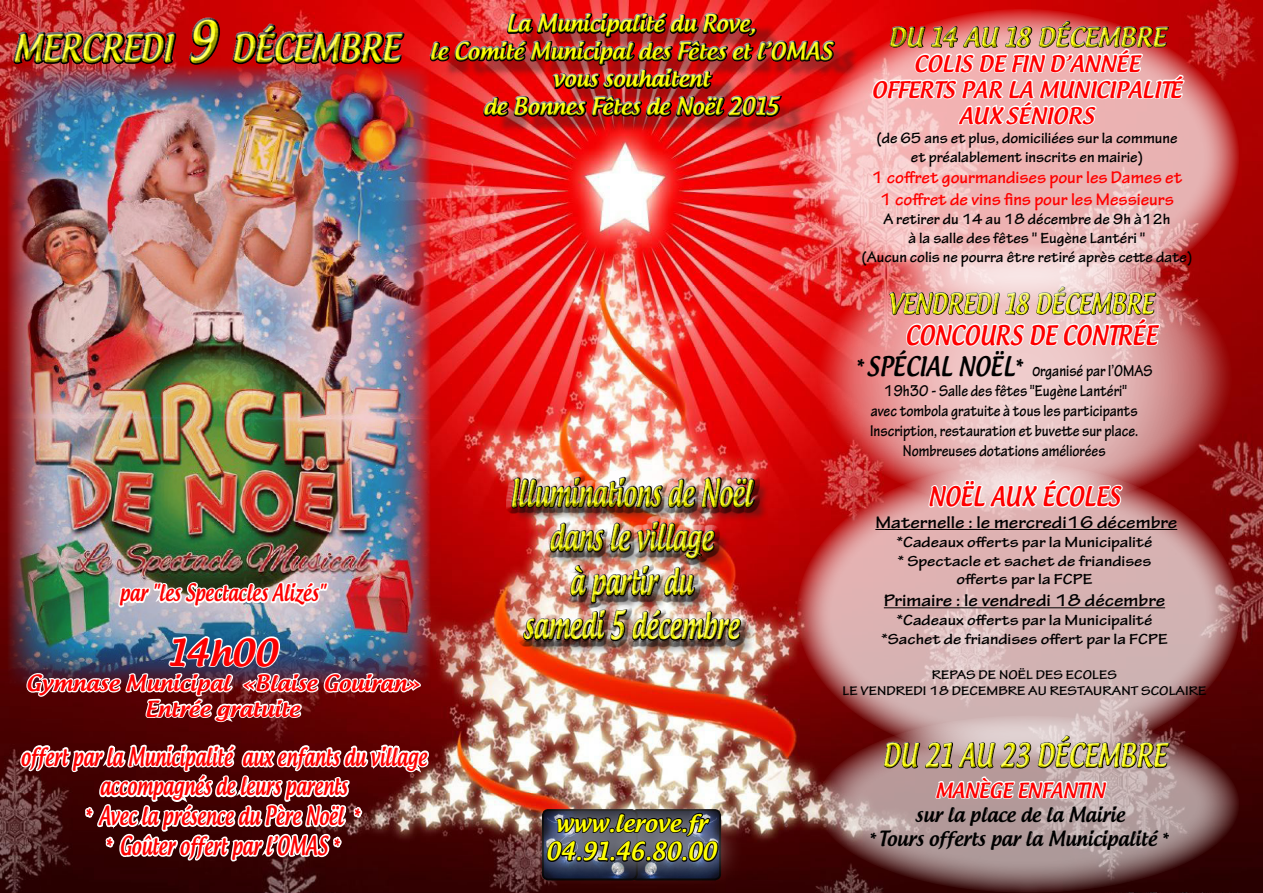
<style>
.page{position:relative;width:1263px;height:893px;background:#fff}
.page>*{position:absolute;margin:0;border:0;box-sizing:border-box;transform-origin:0 0}
.t1{font:500 36.9px/44.2px "Androgyne";color:#ff0;text-align:center;scale:.67 1}
.t2{font:500 36px "Androgyne";color:#ff0;scale:.9 1}
.t3{font:500 35.4px "Androgyne";color:#fd0000;scale:1.07 1}
.t4{font:500 30.9px "Androgyne";color:#ff0;scale:.81 1}
.t5{font:500 26.85px "Androgyne";color:#ff0;scale:.85 1}
.t6{font:500 25.65px "Androgyne";color:#fe0000;scale:.86 1}
.t7{font:500 25.05px "Androgyne";color:#ff0}
.t8{font:500 24.75px "Androgyne";color:#fd0000;scale:.73 1}
.t9{font:500 23.85px "Androgyne";color:#ffff02}
.t10{font:500 22.95px/27.6px "Androgyne";color:#ff0;text-align:center;scale:.96 1}
.t11{font:500 22.8px "Androgyne";color:#fd0000;scale:.78 1}
.t12{font:500 21.75px "Androgyne";color:#f00}
.t13{font:500 21.3px "Androgyne";color:#fd0000;scale:1.07 1}
.t14{font:500 19.95px "Androgyne";color:#000;scale:.95 1}
.t15{font:500 19.95px "Androgyne";color:#fe0000;scale:.95 1}
.t16{font:700 18px "Tekton Pro";color:#f00}
.t17{font:700 18px "Tekton Pro";color:#000;scale:1.12 1}
.t18{font:700 16.8px "Tekton Pro";color:#000;scale:.86 1}
.t19{font:700 15.9px "Tekton Pro";color:#000}
.t20{font:700 15.75px "Tekton Pro";color:#000;scale:1.12 1}
.t21{font:700 13.5px "Tekton Pro";color:#000;scale:1.12 1}
.s1{font-size:54px}
.s2{font-family:"Androgyne";font-weight:500;font-size:25.65px}
.s3{font-family:"Arial";font-weight:400;font-style:italic}
</style>
<div class="page">
<img style="left:0;top:0;width:1263px;height:893px">
<img style="left:523px;top:789px;width:219px;height:97px">
<img style="left:546px;top:787px;width:173px;height:76px">
<div style="left:443px;top:19px;width:416px;height:114px;background:#231f20;opacity:.37"></div>
<svg style="left:428px;top:2px;width:409px;height:137px;background:#e21f1f"></svg>
<div style="left:426px;top:9px;width:412px;height:108px;background:#fff;opacity:.75"></div>
<div style="left:427px;top:12px;width:412px;height:109px;background:#231f20;opacity:.75"></div>
<svg style="left:11px;top:0;width:167px;height:5px"></svg>
<svg style="left:230px;top:0;width:177px;height:5px"></svg>
<div style="left:1px;top:5px;width:416px;height:63px;background:#fff;opacity:.75"></div>
<div style="left:1px;top:14px;width:416px;height:63px;background:#231f20;opacity:.75"></div>
<div style="left:514px;top:479px;width:256px;height:177px;background:#231f20;opacity:.5"></div>
<img style="left:510px;top:409px;width:246px;height:247px">
<div style="left:506px;top:475px;width:254px;height:172px;background:#231f20;opacity:.75"></div>
<svg style="left:817px;top:244px;width:415px;height:266px;background:#dc9090"></svg>
<svg style="left:887px;top:323px;width:274px;height:25px"></svg>
<div style="left:881px;top:283px;width:283px;height:40px;background:#231f20;opacity:.75"></div>
<svg style="left:806px;top:9px;width:433px;height:296px;background:#eaacac"></svg>
<svg style="left:871px;top:16px;width:315px;height:111px"></svg>
<svg style="left:797px;top:463px;width:442px;height:298px;background:#d0a3a3"></svg>
<hr style="left:875px;top:529px;width:302px;height:1px;background:#000">
<hr style="left:884px;top:607px;width:281px;height:1px;background:#000">
<svg style="left:927px;top:465px;width:197px;height:44px"></svg>
<svg style="left:817px;top:715px;width:422px;height:178px;background:#9d8080"></svg>
<svg style="left:883px;top:777px;width:288px;height:37px"></svg>
<div style="left:875px;top:731px;width:303px;height:46px;background:#231f20;opacity:.75"></div>
<img style="left:8px;top:66px;width:423px;height:622px">
<img style="left:19px;top:522px;width:411px;height:367px">
<h2 class="t2" style="left:13px;top:25px;width:430px">MERCREDI <span class="s1">9</span> DÉCEMBRE</h2>
<p class="t11" style="left:120px;top:578px;width:265px">par "les Spectacles Alizés"</p>
<p class="t3" style="left:167px;top:630px;width:104px">14h00</p>
<p class="t13" style="left:26px;top:669px;width:369px">Gymnase Municipal «Blaise Gouiran»</p>
<p class="t13" style="left:145px;top:695px;width:146px">Entrée gratuite</p>
<h3 class="t10" style="left:430px;top:10px;width:421px">La Municipalité du Rove,<br>le Comité Municipal des Fêtes et l’OMAS vous souhaitent<br>de Bonnes Fêtes de Noël 2015</h3>
<h1 class="t1" style="left:510px;top:471px;width:363px">Illuminations de Noël dans le village<br>à partir du<br>samedi 5 décembre</h1>
<h3 class="t7" style="left:889px;top:21px;width:278px">DU 14 AU 18 DÉCEMBRE</h3>
<p class="t12" style="left:914px;top:50px;width:227px">COLIS DE FIN D’ANNÉE</p>
<p class="t12" style="left:872px;top:76px;width:312px">OFFERTS PAR LA MUNICIPALITÉ</p>
<p class="t12" style="left:959px;top:102px;width:137px">AUXSÉNIORS</p>
<p class="t19" style="left:876px;top:128px;width:303px">(de 65 ans et plus, domiciliées sur la commune</p>
<p class="t19" style="left:911px;top:147px;width:234px">et préalablement inscrits en mairie)</p>
<p class="t16" style="left:872px;top:167px;width:312px">1 coffret gourmandises pour les Dames et</p>
<p class="t16" style="left:880px;top:189px;width:295px">1 coffret de vins fins pour les Messieurs</p>
<p class="t19" style="left:883px;top:210px;width:289px">A retirer du 14 au 18 décembre de 9h à12h</p>
<p class="t19" style="left:908px;top:229px;width:238px">à la salle des fêtes " Eugène Lantéri "</p>
<p class="t19" style="left:861px;top:248px;width:332px">(Aucun colis ne pourra être retiré après cette date)</p>
<h3 class="t5" style="left:888px;top:286px;width:314px">VENDREDI 18 DÉCEMBRE</h3>
<p class="t6" style="left:905px;top:319px;width:294px">CONCOURS DE CONTRÉE</p>
<p class="t18" style="left:856px;top:360px;width:347px"><span class="s2">*SPÉCIAL NOËL*</span> <span class="s3">o</span>rganisé par l’OMAS</p>
<p class="t18" style="left:884px;top:380px;width:285px">19h30 - Salle des fêtes "Eugène Lantéri"</p>
<p class="t18" style="left:871px;top:401px;width:312px">avec tombola gratuite à tous les participants</p>
<p class="t18" style="left:870px;top:421px;width:313px">Inscription, restauration et buvette sur place.</p>
<p class="t18" style="left:903px;top:441px;width:237px">Nombreuses dotations améliorées</p>
<p class="t6" style="left:928px;top:480px;width:225px">NOËL AUX ÉCOLES</p>
<p class="t17" style="left:875px;top:511px;width:271px">Maternelle : le mercredi16 décembre</p>
<p class="t20" style="left:896px;top:532px;width:230px">*Cadeaux offerts par la Municipalité</p>
<p class="t20" style="left:897px;top:551px;width:228px">* Spectacle et sachet de friandises</p>
<p class="t20" style="left:956px;top:570px;width:123px">offerts par la FCPE</p>
<p class="t17" style="left:884px;top:590px;width:253px">Primaire : le vendredi 18 décembre</p>
<p class="t20" style="left:896px;top:611px;width:230px">*Cadeaux offerts par la Municipalité</p>
<p class="t20" style="left:881px;top:630px;width:257px">*Sachet de friandises offert par la FCPE</p>
<p class="t21" style="left:932px;top:667px;width:167px">REPAS DE NOËL DES ECOLES</p>
<p class="t21" style="left:842px;top:683px;width:326px">LE VENDREDI 18 DECEMBRE AU RESTAURANT SCOLAIRE</p>
<p class="t8" style="left:21px;top:740px;width:558px">offert par la Municipalité aux enfants du village</p>
<h3 class="t4" style="left:883px;top:736px;width:351px">DU 21 AU 23 DÉCEMBRE</h3>
<p class="t8" style="left:100px;top:770px;width:340px">accompagnés de leurs parents</p>
<p class="t8" style="left:85px;top:800px;width:382px">* Avec la présence du Père Noël *</p>
<p class="t8" style="left:106px;top:830px;width:325px">* Goûter offert par l’OMAS *</p>
<p class="t15" style="left:935px;top:777px;width:180px">MANÈGE ENFANTIN</p>
<p class="t14" style="left:916px;top:801px;width:222px">sur la place de la Mairie</p>
<p class="t14" style="left:869px;top:825px;width:320px">*Tours offerts par la Municipalité *</p>
<p class="t9" style="left:556px;top:808px;width:153px">www.lerove.fr</p>
<p class="t9" style="left:546px;top:836px;width:172px">04.91.46.80.00</p>
</div>
